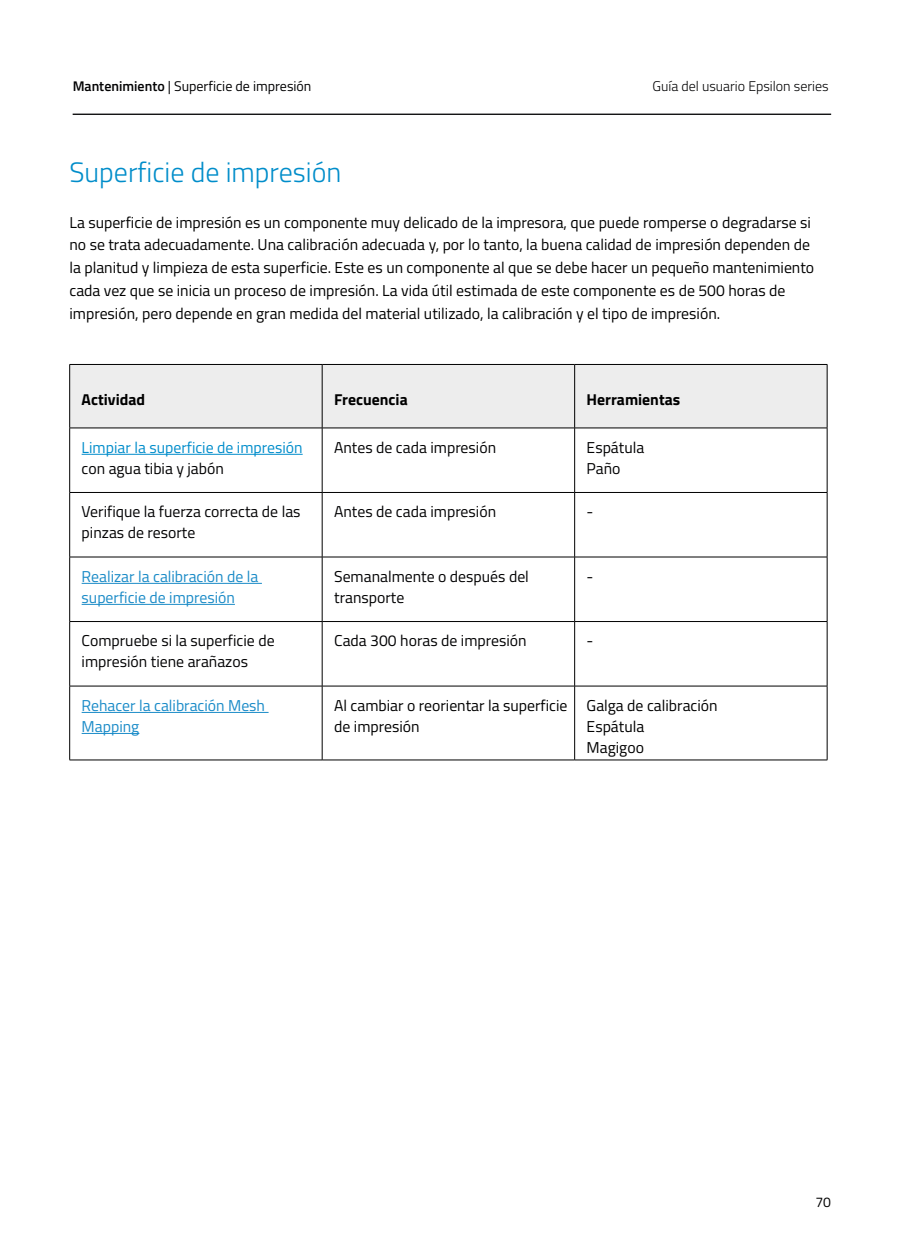
<style>
.page{position:relative;width:918px;height:1241px;background:#fff}
.page>*{position:absolute;margin:0;border:0;box-sizing:border-box;transform-origin:0 0}
.t1{font:300 28px "Titillium Web";color:#008dca}
.t2{font:15.75px/22.8px "Titillium Web";color:#000}
.t3{font:15.75px/21px "Titillium Web";color:#020203}
.t4{font:15.75px/21px "Titillium Web";color:#1b8bc7}
.t5{font:700 15.75px "Titillium Web";color:#000}
.t6{font:15.75px/21px "Titillium Web";color:#1a8bc8}
.t7{font:15.75px "Titillium Web";color:#008dcb}
.t8{font:14px "Titillium Web";color:#020203}
.t9{font:300 14px "Titillium Web";color:#020203}
.t10{font:14px "Titillium Web";color:#000}
.s1{font-weight:600}
</style>
<div class="page">
<div style="left:70px;top:365px;width:757px;height:62px;background:#ededed"></div>
<hr style="left:69px;top:364px;width:253px;height:1px;background:#000">
<hr style="left:69px;top:364px;width:1px;height:63px;background:#000">
<hr style="left:322px;top:364px;width:252px;height:1px;background:#000">
<hr style="left:322px;top:364px;width:1px;height:63px;background:#000">
<hr style="left:574px;top:364px;width:253px;height:1px;background:#000">
<hr style="left:574px;top:364px;width:1px;height:63px;background:#000">
<hr style="left:827px;top:364px;width:1px;height:63px;background:#000">
<hr style="left:69px;top:427px;width:253px;height:1px;background:#000">
<hr style="left:69px;top:428px;width:1px;height:64px;background:#000">
<hr style="left:322px;top:427px;width:252px;height:1px;background:#000">
<hr style="left:322px;top:428px;width:1px;height:64px;background:#000">
<hr style="left:574px;top:427px;width:253px;height:1px;background:#000">
<hr style="left:574px;top:428px;width:1px;height:64px;background:#000">
<hr style="left:827px;top:428px;width:1px;height:64px;background:#000">
<hr style="left:69px;top:492px;width:253px;height:1px;background:#000">
<hr style="left:69px;top:492px;width:1px;height:64px;background:#000">
<hr style="left:322px;top:492px;width:252px;height:1px;background:#000">
<hr style="left:322px;top:492px;width:1px;height:64px;background:#000">
<hr style="left:574px;top:492px;width:253px;height:1px;background:#000">
<hr style="left:574px;top:492px;width:1px;height:64px;background:#000">
<hr style="left:827px;top:492px;width:1px;height:64px;background:#000">
<hr style="left:69px;top:556px;width:253px;height:1px;background:#000">
<hr style="left:69px;top:557px;width:1px;height:64px;background:#000">
<hr style="left:322px;top:556px;width:252px;height:1px;background:#000">
<hr style="left:322px;top:557px;width:1px;height:64px;background:#000">
<hr style="left:574px;top:556px;width:253px;height:1px;background:#000">
<hr style="left:574px;top:557px;width:1px;height:64px;background:#000">
<hr style="left:827px;top:557px;width:1px;height:64px;background:#000">
<hr style="left:69px;top:621px;width:253px;height:1px;background:#000">
<hr style="left:69px;top:621px;width:1px;height:64px;background:#000">
<hr style="left:322px;top:621px;width:252px;height:1px;background:#000">
<hr style="left:322px;top:621px;width:1px;height:64px;background:#000">
<hr style="left:574px;top:621px;width:253px;height:1px;background:#000">
<hr style="left:574px;top:621px;width:1px;height:64px;background:#000">
<hr style="left:827px;top:621px;width:1px;height:64px;background:#000">
<hr style="left:69px;top:685px;width:253px;height:1px;background:#000">
<hr style="left:69px;top:686px;width:1px;height:73px;background:#000">
<hr style="left:322px;top:685px;width:252px;height:1px;background:#000">
<hr style="left:322px;top:686px;width:1px;height:73px;background:#000">
<hr style="left:574px;top:685px;width:253px;height:1px;background:#000">
<hr style="left:574px;top:686px;width:1px;height:73px;background:#000">
<hr style="left:827px;top:686px;width:1px;height:73px;background:#000">
<hr style="left:69px;top:759px;width:253px;height:1px;background:#000">
<hr style="left:322px;top:759px;width:252px;height:1px;background:#000">
<hr style="left:574px;top:759px;width:253px;height:1px;background:#000">
<hr style="left:82px;top:454px;width:221px;height:1px;background:#008dcb">
<hr style="left:82px;top:583px;width:180px;height:1px;background:#1b8bc7">
<hr style="left:82px;top:604px;width:153px;height:1px;background:#1b8bc7">
<hr style="left:82px;top:712px;width:186px;height:1px;background:#1a8bc8">
<hr style="left:82px;top:733px;width:57px;height:1px;background:#1a8bc8">
<hr style="left:73px;top:114px;width:758px;height:1px;background:#020203">
<p class="t8" style="left:73px;top:76px;width:240px"><span class="s1">Mantenimiento</span> | Superficie de impresión</p>
<p class="t9" style="left:652px;top:76px;width:178px">Guía del usuario Epsilon series</p>
<h1 class="t1" style="left:69px;top:152px;width:273px">Superficie de impresión</h1>
<p class="t2" style="left:69px;top:210px;width:746px">La superficie de impresión es un componente muy delicado de la impresora, que puede romperse o degradarse si no se trata adecuadamente. Una calibración adecuada y, por lo tanto, la buena calidad de impresión dependen de la planitud y limpieza de esta superficie. Este es un componente al que se debe hacer un pequeño mantenimiento cada vez que se inicia un proceso de impresión. La vida útil estimada de este componente es de 500 horas de impresión, pero depende en gran medida del material utilizado, la calibración y el tipo de impresión.</p>
<p class="t5" style="left:82px;top:387px;width:65px">Actividad</p>
<p class="t5" style="left:334px;top:387px;width:75px">Frecuencia</p>
<p class="t5" style="left:586px;top:387px;width:95px">Herramientas</p>
<p class="t7" style="left:82px;top:435px;width:222px">Limpiar la superficie de impresión</p>
<p class="t3" style="left:82px;top:457px;width:144px">con agua tibia y jabón</p>
<p class="t3" style="left:334px;top:436px;width:163px">Antes de cada impresión</p>
<p class="t3" style="left:586px;top:436px;width:59px">Espátula<br>Paño</p>
<p class="t3" style="left:82px;top:500px;width:220px">Verifique la fuerza correcta de las pinzas de resorte</p>
<p class="t3" style="left:334px;top:500px;width:163px">Antes de cada impresión</p>
<p class="t3" style="left:586px;top:500px;width:8px">-</p>
<p class="t4" style="left:82px;top:565px;width:178px">Realizar la calibración de la superficie de impresión</p>
<p class="t3" style="left:334px;top:565px;width:196px">Semanalmente o después del transporte</p>
<p class="t3" style="left:586px;top:565px;width:8px">-</p>
<p class="t3" style="left:82px;top:629px;width:194px">Compruebe si la superficie de impresión tiene arañazos</p>
<p class="t3" style="left:334px;top:629px;width:194px">Cada 300 horas de impresión</p>
<p class="t3" style="left:586px;top:629px;width:8px">-</p>
<p class="t6" style="left:82px;top:694px;width:185px">Rehacer la calibración Mesh<br>Mapping</p>
<p class="t2" style="left:334px;top:694px;width:235px;line-height:21px">Al cambiar o reorientar la superficie de impresión</p>
<p class="t2" style="left:586px;top:694px;width:132px;line-height:21px">Galga de calibración<br>Espátula<br>Magigoo</p>
<p class="t10" style="left:815px;top:1191px;width:17px">70</p>
</div>
